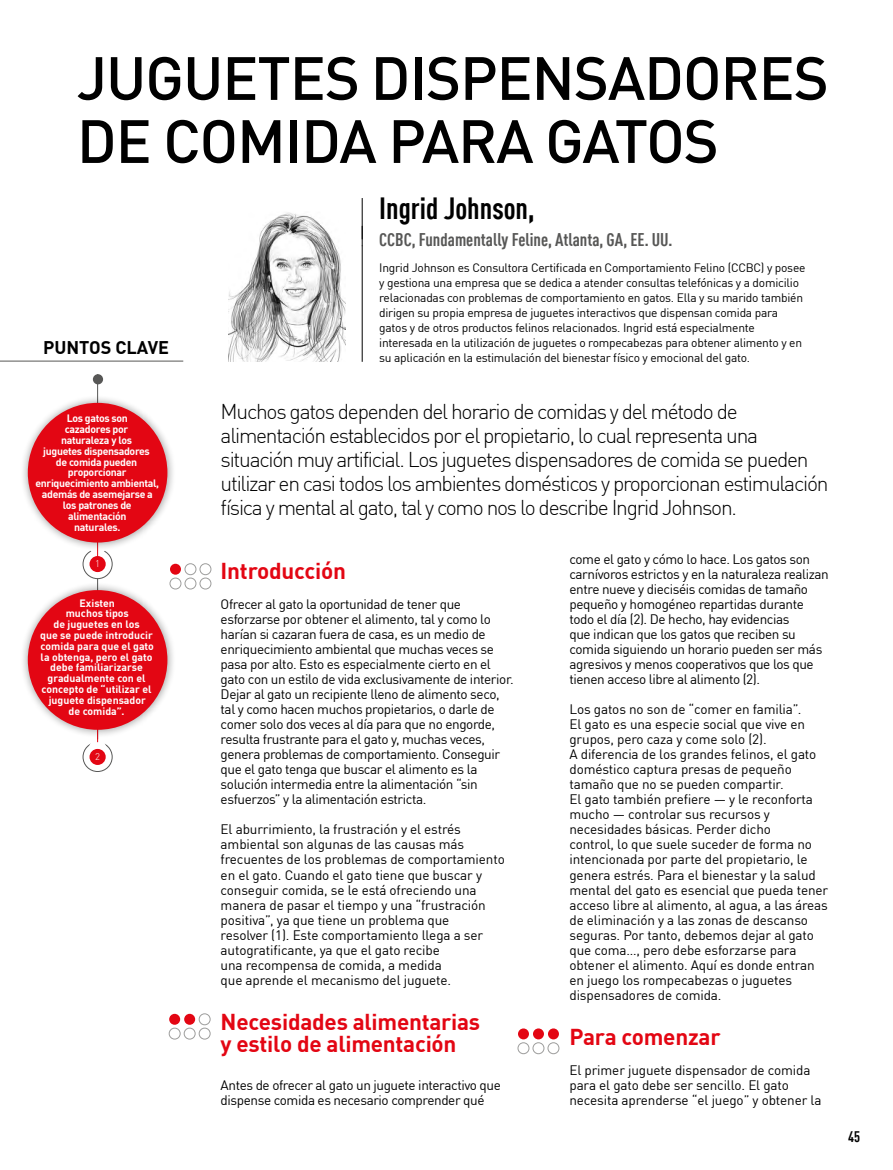
<style>
.page{position:relative;width:893px;height:1170px;background:#fff}
.page>*{position:absolute;margin:0;border:0;box-sizing:border-box;transform-origin:0 0}
.t1{font:500 60px/63px "DIN Pro";letter-spacing:-.02em;color:#000}
.t2{font:700 condensed 30px "DIN Pro";color:#000}
.t3{font:700 22.5px/22.5px "DIN Pro";letter-spacing:-.01em;color:#e30613}
.t4{font:300 21px/24px "DIN Pro";letter-spacing:-.06em;color:#000}
.t5{font:700 condensed 18px "DIN Pro";color:#575756}
.t6{font:700 18px "DIN Pro";color:#000}
.t7{font:700 condensed 15px "DIN Pro";color:#000}
.t8{font:13.5px/15px "DIN Pro";letter-spacing:-.02em;color:#000}
.t9{font:12px/15px "DIN Pro";letter-spacing:-.02em;color:#000}
.t10{font:700 10.5px/10.8px "DIN Pro";color:#fff;text-align:center}
.t11{font:700 10.5px/10.8px "DIN Pro";letter-spacing:-.03em;color:#fff;text-align:center}
.t12{font:300 9.6px "DIN Pro";color:#fff}
</style>
<div class="page">
<hr style="left:97px;top:374px;width:1px;height:368px;background:#575756">
<svg style="left:83px;top:549px;width:29px;height:29px"></svg>
<div style="left:83px;top:549px;width:30px;height:30px;border:1px solid #575756;border-radius:50%"></div>
<svg style="left:89px;top:537px;width:17px;height:17px"></svg>
<hr style="left:0;top:361px;width:183px;height:1px;background:#575756">
<div style="left:93px;top:374px;width:10px;height:10px;background:#575756;border-radius:50%"></div>
<div style="left:19px;top:394px;width:157px;height:157px;background:#000;opacity:.4"></div>
<div style="left:28px;top:403px;width:139px;height:139px;background:#e30613;border-radius:50%"></div>
<div style="left:90px;top:556px;width:16px;height:16px;background:#e30613;border-radius:50%"></div>
<div style="left:19px;top:581px;width:157px;height:157px;background:#000;opacity:.4"></div>
<div style="left:28px;top:590px;width:139px;height:139px;background:#e30613;border-radius:50%"></div>
<svg style="left:83px;top:742px;width:29px;height:29px"></svg>
<div style="left:83px;top:742px;width:30px;height:29px;border:1px solid #575756;border-radius:50%"></div>
<div style="left:90px;top:748px;width:16px;height:17px;background:#e30613;border-radius:50%"></div>
<svg style="left:89px;top:729px;width:17px;height:23px"></svg>
<div style="left:518px;top:1028px;width:11px;height:11px;background:#e30613;border-radius:50%"></div>
<div style="left:533px;top:1028px;width:11px;height:11px;background:#e30613;border-radius:50%"></div>
<div style="left:548px;top:1028px;width:11px;height:11px;background:#e30613;border-radius:50%"></div>
<div style="left:518px;top:1042px;width:11px;height:11px;border:1px solid #9d9d9c;border-radius:50%"></div>
<div style="left:533px;top:1042px;width:11px;height:11px;border:1px solid #9d9d9c;border-radius:50%"></div>
<div style="left:548px;top:1042px;width:11px;height:11px;border:1px solid #9d9d9c;border-radius:50%"></div>
<div style="left:170px;top:563px;width:11px;height:11px;background:#e30613;border-radius:50%"></div>
<div style="left:185px;top:563px;width:11px;height:12px;border:1px solid #9d9d9c;border-radius:50%"></div>
<div style="left:200px;top:563px;width:11px;height:12px;border:1px solid #9d9d9c;border-radius:50%"></div>
<div style="left:170px;top:577px;width:11px;height:12px;border:1px solid #9d9d9c;border-radius:50%"></div>
<div style="left:185px;top:577px;width:11px;height:12px;border:1px solid #9d9d9c;border-radius:50%"></div>
<div style="left:200px;top:577px;width:11px;height:12px;border:1px solid #9d9d9c;border-radius:50%"></div>
<div style="left:169px;top:1013px;width:11px;height:11px;background:#e30613;border-radius:50%"></div>
<div style="left:184px;top:1013px;width:11px;height:11px;background:#e30613;border-radius:50%"></div>
<div style="left:199px;top:1013px;width:12px;height:12px;border:1px solid #9d9d9c;border-radius:50%"></div>
<div style="left:169px;top:1027px;width:12px;height:12px;border:1px solid #9d9d9c;border-radius:50%"></div>
<div style="left:184px;top:1027px;width:12px;height:12px;border:1px solid #9d9d9c;border-radius:50%"></div>
<div style="left:199px;top:1027px;width:12px;height:12px;border:1px solid #9d9d9c;border-radius:50%"></div>
<hr style="left:362px;top:198px;width:1px;height:41px;background:#000">
<svg style="left:362px;top:226px;width:1px;height:19px"></svg>
<hr style="left:362px;top:245px;width:1px;height:117px;background:#000">
<img style="left:229px;top:212px;width:117px;height:149px">
<h1 class="t1" style="left:77px;top:43px;width:754px">JUGUETES DISPENSADORES<br>DE COMIDA PARA GATOS</h1>
<h3 class="t6" style="left:43px;top:333px;width:128px">PUNTOS CLAVE</h3>
<p class="t11" style="left:35px;top:412px;width:125px">Los gatos son<br>cazadores por<br>naturaleza y los<br>juguetes dispensadores<br>de comida pueden proporcionar enriquecimiento ambiental, además de asemejarse a los patrones de alimentación<br>naturales.</p>
<p class="t12" style="left:95px;top:556px;width:6px">1</p>
<p class="t10" style="left:40px;top:596px;width:115px">Existen<br>muchos tipos<br>de juguetes en los<br>que se puede introducir comida para que el gato la obtenga, pero el gato debe familiarizarse gradualmente con el concepto de “utilizar el juguete dispensador<br>de comida”.</p>
<p class="t12" style="left:95px;top:749px;width:6px">2</p>
<h2 class="t2" style="left:379px;top:187px;width:157px">Ingrid Johnson,</h2>
<h3 class="t5" style="left:379px;top:226px;width:295px">CCBC, Fundamentally Feline, Atlanta, GA, EE. UU.</h3>
<p class="t9" style="left:379px;top:259px;width:428px">Ingrid Johnson es Consultora Certificada en Comportamiento Felino (CCBC) y posee y gestiona una empresa que se dedica a atender consultas telefónicas y a domicilio relacionadas con problemas de comportamiento en gatos. Ella y su marido también dirigen su propia empresa de juguetes interactivos que dispensan comida para gatos y de otros productos felinos relacionados. Ingrid está especialmente interesada en la utilización de juguetes o rompecabezas para obtener alimento y en su aplicación en la estimulación del bienestar físico y emocional del gato.</p>
<p class="t4" style="left:221px;top:398px;width:609px">Muchos gatos dependen del horario de comidas y del método de alimentación establecidos por el propietario, lo cual representa una situación muy artificial. Los juguetes dispensadores de comida se pueden utilizar en casi todos los ambientes domésticos y proporcionan estimulación física y mental al gato, tal y como nos lo describe Ingrid Johnson.</p>
<h3 class="t3" style="left:221px;top:558px;width:127px">Introducción</h3>
<p class="t8" style="left:221px;top:596px;width:295px">Ofrecer al gato la oportunidad de tener que esforzarse por obtener el alimento, tal y como lo harían si cazaran fuera de casa, es un medio de enriquecimiento ambiental que muchas veces se pasa por alto. Esto es especialmente cierto en el gato con un estilo de vida exclusivamente de interior.<br>Dejar al gato un recipiente lleno de alimento seco, tal y como hacen muchos propietarios, o darle de comer solo dos veces al día para que no engorde, resulta frustrante para el gato y, muchas veces, genera problemas de comportamiento. Conseguir que el gato tenga que buscar el alimento es la solución intermedia entre la alimentación “sin esfuerzos” y la alimentación estricta.</p>
<p class="t8" style="left:221px;top:821px;width:286px">El aburrimiento, la frustración y el estrés ambiental son algunas de las causas más frecuentes de los problemas de comportamiento en el gato. Cuando el gato tiene que buscar y conseguir comida, se le está ofreciendo una manera de pasar el tiempo y una “frustración positiva”, ya que tiene un problema que<br>resolver (1). Este comportamiento llega a ser autogratificante, ya que el gato recibe<br>una recompensa de comida, a medida<br>que aprende el mecanismo del juguete.</p>
<h3 class="t3" style="left:221px;top:1008px;width:261px">Necesidades alimentarias y estilo de alimentación</h3>
<p class="t8" style="left:221px;top:1076px;width:282px">Antes de ofrecer al gato un juguete interactivo que dispense comida es necesario comprender qué</p>
<p class="t8" style="left:569px;top:551px;width:261px">come el gato y cómo lo hace. Los gatos son carnívoros estrictos y en la naturaleza realizan entre nueve y dieciséis comidas de tamaño pequeño y homogéneo repartidas durante todo el día (2). De hecho, hay evidencias<br>que indican que los gatos que reciben su comida siguiendo un horario pueden ser más agresivos y menos cooperativos que los que tienen acceso libre al alimento (2).</p>
<p class="t8" style="left:569px;top:701px;width:260px">Los gatos no son de “comer en familia”.<br>El gato es una especie social que vive en grupos, pero caza y come solo (2).<br>A diferencia de los grandes felinos, el gato doméstico captura presas de pequeño tamaño que no se pueden compartir.<br>El gato también prefiere — y le reconforta mucho — controlar sus recursos y necesidades básicas. Perder dicho<br>control, lo que suele suceder de forma no intencionada por parte del propietario, le genera estrés. Para el bienestar y la salud mental del gato es esencial que pueda tener acceso libre al alimento, al agua, a las áreas de eliminación y a las zonas de descanso seguras. Por tanto, debemos dejar al gato que coma…, pero debe esforzarse para obtener el alimento. Aquí es donde entran en juego los rompecabezas o juguetes dispensadores de comida.</p>
<h3 class="t3" style="left:569px;top:1023px;width:153px">Para comenzar</h3>
<p class="t8" style="left:569px;top:1061px;width:254px">El primer juguete dispensador de comida para el gato debe ser sencillo. El gato necesita aprenderse “el juego” y obtener la</p>
<p class="t7" style="left:848px;top:1125px;width:14px">45</p>
</div>
